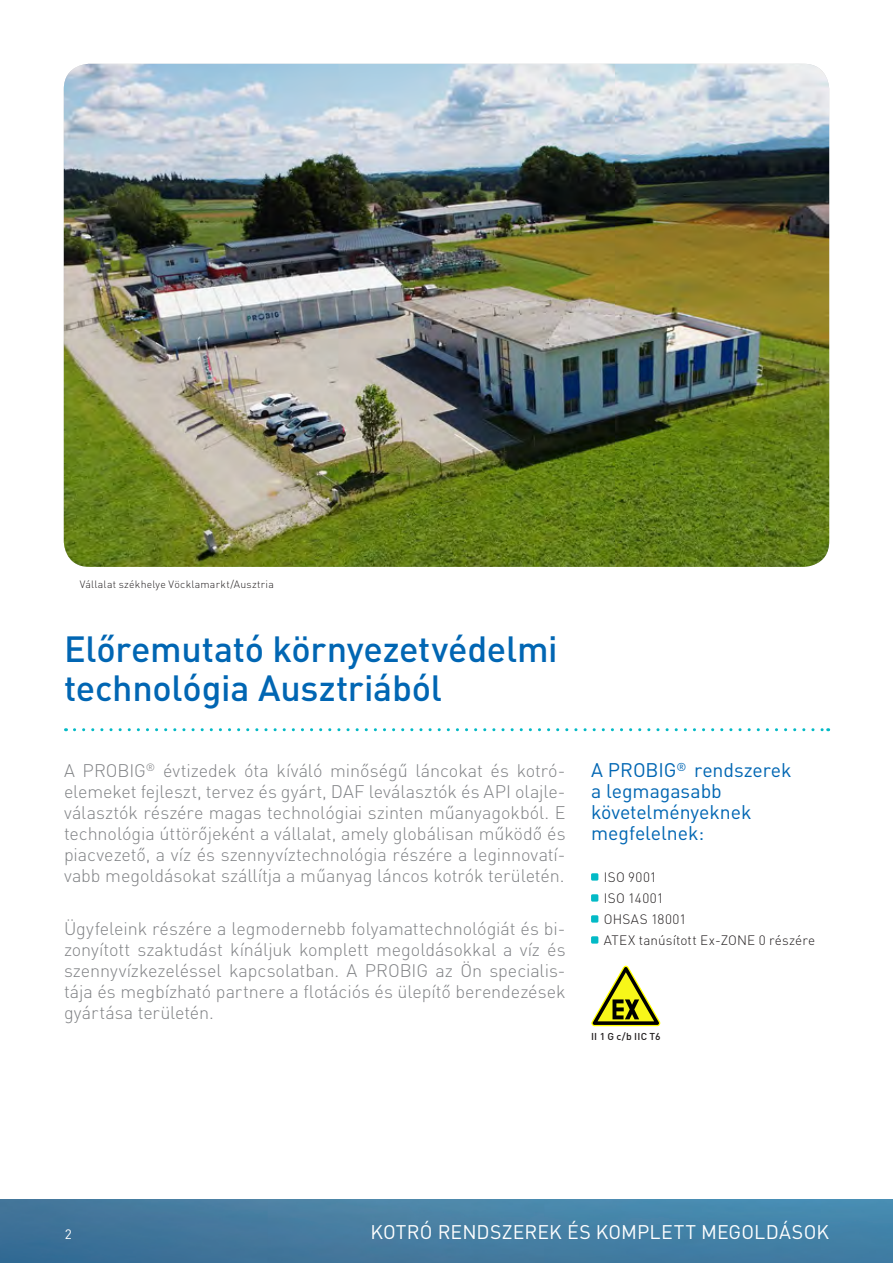
<style>
.page{position:relative;width:893px;height:1263px;background:#fff}
.page>*{position:absolute;margin:0;border:0;box-sizing:border-box;transform-origin:0 0}
.t1{font:500 36px/39px "DIN Pro";letter-spacing:-.005em;color:#0166b3}
.t2{font:19.5px/21px "DIN Pro";letter-spacing:-.005em;color:#0166b3}
.t3{font:19.5px "DIN Pro";letter-spacing:.005em;color:#fff}
.t4{font:300 18px/21px "DIN Pro";letter-spacing:-.005em;color:#808285;text-align:justify}
.t5{font:300 13.5px/21px "DIN Pro";letter-spacing:.015em;color:#231f20}
.t6{font:13.5px "DIN Pro";color:#fff}
.t7{font:300 10.5px "DIN Pro";letter-spacing:.025em;color:#231f20}
.t8{font:500 9.9px "DIN Pro";letter-spacing:.02em;color:#231f20;scale:1.04 1}
</style>
<div class="page">
<img style="left:0;top:1199px;width:893px;height:64px">
<svg style="left:74px;top:728px;width:755px;height:3px"></svg>
<div style="left:591px;top:873px;width:7px;height:8px;background:#03bac6"></div>
<div style="left:591px;top:894px;width:7px;height:8px;background:#03bac6"></div>
<div style="left:591px;top:915px;width:7px;height:8px;background:#03bac6"></div>
<div style="left:591px;top:936px;width:7px;height:8px;background:#03bac6"></div>
<img style="left:64px;top:64px;width:765px;height:503px">
<svg style="left:591px;top:966px;width:69px;height:60px"></svg>
<p class="t7" style="left:80px;top:577px;width:196px">Vállalat székhelye Vöcklamarkt/Ausztria</p>
<h1 class="t1" style="left:64px;top:628px;width:495px">Előremutató környezetvédelmi technológia Ausztriából</h1>
<p class="t4" style="left:64px;top:759px;width:503px">A PROBIG<sup>®</sup> évtizedek óta kíváló minőségű láncokat és kotró&shy;elemeket fejleszt, tervez és gyárt, DAF leválasztók és API olajle&shy;választók részére magas technológiai szinten műanyagokból. E technológia úttörőjeként a vállalat, amely globálisan működő és piacvezető, a víz és szennyvíztechnológia részére a leginnovatí&shy;vabb megoldásokat szállítja a műanyag láncos kotrók területén.</p>
<p class="t4" style="left:64px;top:917px;width:503px">Ügyfeleink részére a legmodernebb folyamattechnológiát és bi&shy;zonyított szaktudást kínáljuk komplett megoldásokkal a víz és szennyvízkezeléssel kapcsolatban. A PROBIG az Ön specialis&shy;tája és megbízható partnere a flotációs és ülepítő berendezések gyártása területén.</p>
<p class="t2" style="left:591px;top:759px;width:202px">A PROBIG<sup>®</sup> rendszerek a legmagasabb követelményeknek megfelelnek:</p>
<p class="t5" style="left:604px;top:866px;width:213px">ISO 9001<br>ISO 14001<br>OHSAS 18001<br>ATEX tanúsított Ex-ZONE 0 részére</p>
<p class="t8" style="left:591px;top:1030px;width:68px">II 1 G c/b IIC T6</p>
<p class="t6" style="left:65px;top:1225px;width:9px">2</p>
<p class="t3" style="left:370px;top:1219px;width:460px">KOTRÓ RENDSZEREK ÉS KOMPLETT MEGOLDÁSOK</p>
</div>
